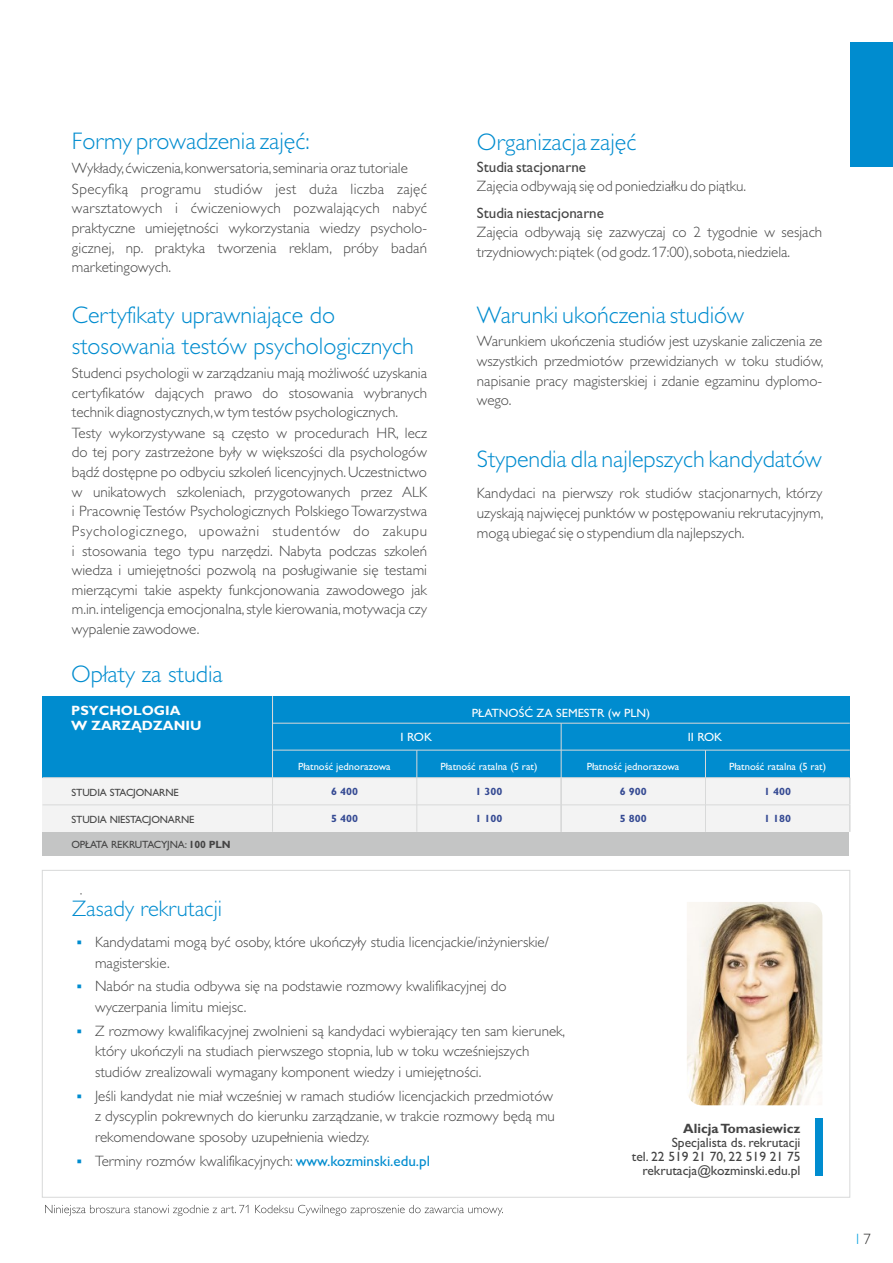
<style>
.page{position:relative;width:893px;height:1263px;background:#fff}
.page>*{position:absolute;margin:0;border:0;box-sizing:border-box;transform-origin:0 0}
.t1{font:300 24px/31.3px "Gill Sans Alt One";color:#008ccf}
.t2{font:300 22.5px "Gill Sans Alt One";color:#008ccf}
.t3{font:300 15px/19.6px "Gill Sans Alt One";color:#444}
.t4{font:15px "Gill Sans";color:#444}
.t5{font:300 15px "Gill Sans Alt One";color:#009ee0}
.t6{font:13.5px/14.1px "Gill Sans";color:#444;text-align:right}
.t7{font:700 13.5px/15px "Gill Sans";color:#fefefe}
.t8{font:700 13.5px "Gill Sans";color:#444}
.t9{font:12px "Gill Sans";color:#fefefe}
.t10{font:10.5px "Gill Sans";color:#fefefe}
.t11{font:10.5px "Gill Sans";letter-spacing:-.015em;color:#444}
.t12{font:700 10.5px "Gill Sans";color:#354a93}
.s1{font-weight:700}
.s2{color:#008ccf}
.s3{font-family:"Gill Sans";font-weight:400;color:#008ccf}
.s4{color:#2e2e2d}
</style>
<div class="page">
<div style="left:850px;top:42px;width:43px;height:125px;background:#008ccf"></div>
<svg style="left:45px;top:1205px;width:458px;height:11px"></svg>
<div style="left:815px;top:1118px;width:7px;height:58px;background:#008ccf"></div>
<div style="left:42px;top:829px;width:807px;height:27px;background:#c4c5c5"></div>
<div style="left:42px;top:696px;width:808px;height:82px;background:#008ccf"></div>
<hr style="left:561px;top:723px;width:1px;height:54px;background:#d8d9d9">
<hr style="left:272px;top:696px;width:1px;height:81px;background:#d8d9d9">
<hr style="left:272px;top:723px;width:289px;height:1px;background:#d8d9d9">
<hr style="left:561px;top:723px;width:289px;height:1px;background:#d8d9d9">
<svg style="left:42px;top:750px;width:808px;height:82px"></svg>
<img style="left:687px;top:902px;width:135px;height:203px">
<h1 class="t1" style="left:72px;top:128px;width:239px">Formy prowadzenia zajęć:</h1>
<p class="t3" style="left:72px;top:160px;width:357px">Wykłady,ćwiczenia,konwersatoria,seminaria oraz tutoriale Specyfiką programu studiów jest duża liczba zajęć warsztatowych i ćwiczeniowych pozwalających nabyć praktyczne umiejętności wykorzystania wiedzy psycholo&shy;gicznej, np. praktyka tworzenia reklam, próby badań marketingowych.</p>
<h1 class="t1" style="left:72px;top:302px;width:343px">Certyfikaty uprawniające do stosowania testów psychologicznych</h1>
<p class="t3" style="left:72px;top:365px;width:357px">Studenci psychologii w zarządzaniu mają możliwość uzyskania certyfikatów dających prawo do stosowania wybranych technik diagnostycznych,w tym testów psychologicznych.<br>Testy wykorzystywane są często w procedurach HR, lecz do tej pory zastrzeżone były w większości dla psychologów bądź dostępne po odbyciu szkoleń licencyjnych.Uczestnictwo w unikatowych szkoleniach, przygotowanych przez ALK i Pracownię Testów Psychologicznych Polskiego Towarzystwa Psychologicznego, upoważni studentów do zakupu i stosowania tego typu narzędzi. Nabyta podczas szkoleń wiedza i umiejętności pozwolą na posługiwanie się testami mierzącymi takie aspekty funkcjonowania zawodowego jak m.in. inteligencja emocjonalna,style kierowania,motywacja czy wypalenie zawodowe.</p>
<h1 class="t1" style="left:71px;top:661px;width:153px">Opłaty za studia</h1>
<p class="t7" style="left:71px;top:705px;width:132px">PSYCHOLOGIA<br>W ZARZĄDZANIU</p>
<p class="t9" style="left:401px;top:732px;width:33px">I ROK</p>
<h1 class="t1" style="left:477px;top:129px;width:161px">Organizacja zajęć</h1>
<p class="t4" style="left:477px;top:162px;width:111px">Studia stacjonarne</p>
<p class="t3" style="left:477px;top:178px;width:271px">Zajęcia odbywają się od poniedziałku do piątku.</p>
<p class="t4" style="left:477px;top:208px;width:129px">Studia niestacjonarne</p>
<p class="t3" style="left:477px;top:224px;width:347px">Zajęcia odbywają się zazwyczaj co 2 tygodnie w sesjach trzydniowych:piątek (od godz.17:00),sobota,niedziela.</p>
<h1 class="t1" style="left:477px;top:302px;width:269px">Warunki ukończenia studiów</h1>
<p class="t3" style="left:477px;top:333px;width:348px;text-align:justify">Warunkiem ukończenia studiów jest uzyskanie zaliczenia ze wszystkich przedmiotów przewidzianych w toku studiów, napisanie pracy magisterskiej i zdanie egzaminu dyplomo&shy;wego.</p>
<h1 class="t1" style="left:477px;top:445px;width:346px">Stypendia dla najlepszych kandydatów</h1>
<p class="t3" style="left:477px;top:485px;width:348px;text-align:justify">Kandydaci na pierwszy rok studiów stacjonarnych, którzy uzyskają najwięcej punktów w postępowaniu rekrutacyjnym, mogą ubiegać się o stypendium dla najlepszych.</p>
<p class="t9" style="left:472px;top:708px;width:180px">PŁATNOŚĆ ZA SEMESTR (w PLN)</p>
<p class="t9" style="left:688px;top:732px;width:36px">II ROK</p>
<p class="t11" style="left:72px;top:788px;width:109px">STUDIA STACJONARNE</p>
<p class="t10" style="left:298px;top:763px;width:94px">Płatność jednorazowa</p>
<p class="t10" style="left:441px;top:763px;width:98px">Płatność ratalna (5 rat)</p>
<p class="t10" style="left:587px;top:763px;width:94px">Płatność jednorazowa</p>
<p class="t10" style="left:729px;top:763px;width:98px">Płatność ratalna (5 rat)</p>
<p class="t12" style="left:331px;top:787px;width:28px">6 400</p>
<p class="t12" style="left:476px;top:787px;width:28px">1 300</p>
<p class="t12" style="left:620px;top:787px;width:28px">6 900</p>
<p class="t12" style="left:764px;top:787px;width:28px">1 400</p>
<p class="t11" style="left:72px;top:816px;width:124px">STUDIA NIESTACJONARNE</p>
<p class="t12" style="left:331px;top:815px;width:28px">5 400</p>
<p class="t12" style="left:476px;top:815px;width:28px">1 100</p>
<p class="t12" style="left:620px;top:815px;width:28px">5 800</p>
<p class="t12" style="left:764px;top:815px;width:28px">1 180</p>
<p class="t11" style="left:71px;top:840px;width:161px">OPŁATA REKRUTACYJNA: <span class="s1">100 PLN</span></p>
<p class="t3" style="left:76px;top:886px;width:7px">·</p>
<h2 class="t2" style="left:72px;top:901px;width:152px">Zasady rekrutacji</h2>
<p class="t3" style="left:95px;top:933px;width:455px;line-height:20.7px;text-indent:-19px"><span class="s2">▪</span> Kandydatami mogą być osoby, które ukończyły studia licencjackie/inżynierskie/ magisterskie.</p>
<p class="t3" style="left:95px;top:977px;width:413px;line-height:20.7px;text-indent:-19px"><span class="s2">▪</span> Nabór na studia odbywa się na podstawie rozmowy kwalifikacyjnej do wyczerpania limitu miejsc.</p>
<p class="t3" style="left:95px;top:1022px;width:472px;line-height:20.7px;text-indent:-19px"><span class="s2">▪</span> Z rozmowy kwalifikacyjnej zwolnieni są kandydaci wybierający ten sam kierunek, który ukończyli na studiach pierwszego stopnia, lub w toku wcześniejszych studiów zrealizowali wymagany komponent wiedzy i umiejętności.</p>
<p class="t3" style="left:95px;top:1087px;width:461px;line-height:20.7px;text-align:justify;text-indent:-19px"><span class="s2">▪</span> Jeśli kandydat nie miał wcześniej w ramach studiów licencjackich przedmiotów z dyscyplin pokrewnych do kierunku zarządzanie, w trakcie rozmowy będą mu rekomendowane sposoby uzupełnienia wiedzy.</p>
<p class="t3" style="left:76px;top:1152px;width:355px"><span class="s2">▪</span> Terminy rozmów kwalifikacyjnych: <span class="s3">www.kozminski.edu.pl</span></p>
<p class="t8" style="left:683px;top:1124px;width:119px">Alicja Tomasiewicz</p>
<p class="t6" style="left:632px;top:1137px;width:170px">Specjalista ds. rekrutacji<br>tel. 22 519 21 70, 22 519 21 75 rekrutacja@kozminski.edu.pl</p>
<p class="t5" style="left:856px;top:1233px;width:16px">I <span class="s4">7</span></p>
</div>
